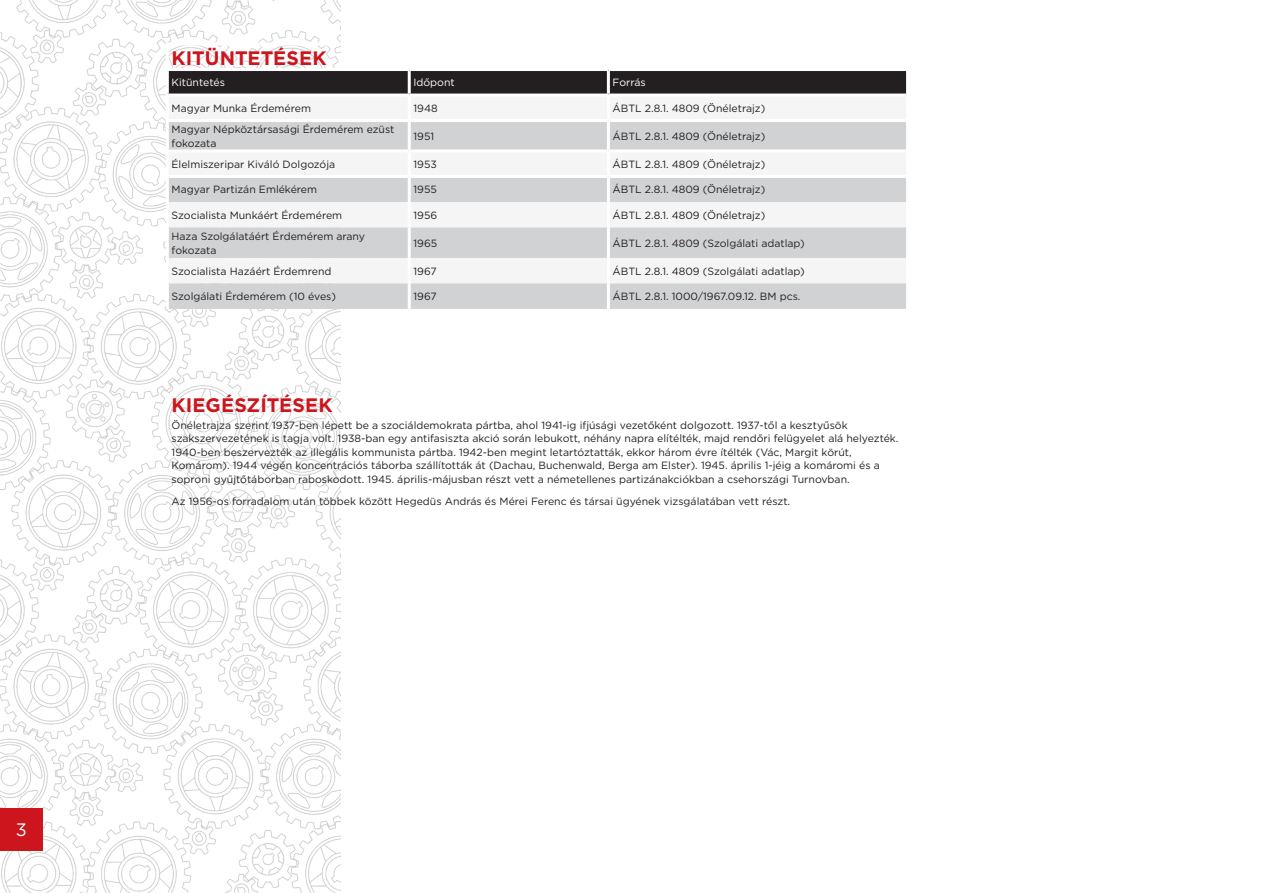
<style>
.page{position:relative;width:1263px;height:893px;background:#fff}
.page>*{position:absolute;margin:0;border:0;box-sizing:border-box;transform-origin:0 0}
.t1{font:700 19.5px "Gotham";letter-spacing:.005em;color:#cd151d}
.t2{font:18px "Gotham";color:#fff}
.t3{font:10.5px/13.5px "Gotham";color:#231f20}
.t4{font:10.5px "Gotham";color:#fff}
</style>
<div class="page">
<img style="left:0;top:0;width:340px;height:893px">
<div style="left:0;top:808px;width:43px;height:42px;background:#cd151d"></div>
<div style="left:169px;top:71px;width:737px;height:23px;background:#231f20"></div>
<div style="left:169px;top:97px;width:171px;height:22px;background:#f5f5f6"></div>
<svg style="left:169px;top:122px;width:737px;height:187px;fill:#d1d2d4"></svg>
<hr style="left:166px;top:43px;width:243px;height:3px;background:#fff">
<hr style="left:166px;top:46px;width:3px;height:22px;background:#fff">
<hr style="left:166px;top:97px;width:3px;height:22px;background:#fff">
<hr style="left:166px;top:119px;width:243px;height:3px;background:#fff">
<hr style="left:166px;top:122px;width:3px;height:27px;background:#fff">
<hr style="left:408px;top:122px;width:3px;height:27px;background:#fff">
<hr style="left:607px;top:122px;width:3px;height:27px;background:#fff">
<hr style="left:166px;top:149px;width:243px;height:3px;background:#fff">
<hr style="left:166px;top:152px;width:3px;height:23px;background:#fff">
<hr style="left:409px;top:149px;width:199px;height:3px;background:#fff">
<hr style="left:408px;top:152px;width:3px;height:23px;background:#fff">
<hr style="left:608px;top:149px;width:298px;height:3px;background:#fff">
<hr style="left:607px;top:152px;width:3px;height:23px;background:#fff">
<hr style="left:166px;top:175px;width:243px;height:3px;background:#fff">
<hr style="left:166px;top:178px;width:3px;height:24px;background:#fff">
<hr style="left:409px;top:175px;width:199px;height:3px;background:#fff">
<hr style="left:408px;top:178px;width:3px;height:24px;background:#fff">
<hr style="left:608px;top:175px;width:298px;height:3px;background:#fff">
<hr style="left:607px;top:178px;width:3px;height:24px;background:#fff">
<hr style="left:166px;top:202px;width:3px;height:25px;background:#fff">
<hr style="left:408px;top:202px;width:3px;height:25px;background:#fff">
<hr style="left:607px;top:202px;width:3px;height:25px;background:#fff">
<hr style="left:166px;top:227px;width:3px;height:31px;background:#fff">
<hr style="left:408px;top:227px;width:3px;height:31px;background:#fff">
<hr style="left:607px;top:227px;width:3px;height:31px;background:#fff">
<hr style="left:166px;top:258px;width:3px;height:25px;background:#fff">
<hr style="left:408px;top:258px;width:3px;height:25px;background:#fff">
<hr style="left:607px;top:258px;width:3px;height:25px;background:#fff">
<hr style="left:166px;top:283px;width:3px;height:26px;background:#fff">
<hr style="left:408px;top:283px;width:3px;height:26px;background:#fff">
<hr style="left:607px;top:283px;width:3px;height:26px;background:#fff">
<hr style="left:166px;top:68px;width:243px;height:3px;background:#fff">
<hr style="left:166px;top:71px;width:3px;height:23px;background:#fff">
<hr style="left:166px;top:94px;width:243px;height:3px;background:#fff">
<hr style="left:408px;top:71px;width:3px;height:23px;background:#fff">
<hr style="left:607px;top:71px;width:3px;height:23px;background:#fff">
<h2 class="t2" style="left:16px;top:818px;width:13px">3</h2>
<h1 class="t1" style="left:172px;top:45px;width:157px">KITÜNTETÉSEK</h1>
<p class="t4" style="left:172px;top:76px;width:55px">Kitüntetés</p>
<p class="t4" style="left:413px;top:76px;width:43px">Időpont</p>
<p class="t4" style="left:613px;top:76px;width:35px">Forrás</p>
<p class="t3" style="left:172px;top:101px;width:141px">Magyar Munka Érdemérem</p>
<p class="t3" style="left:413px;top:101px;width:26px">1948</p>
<p class="t3" style="left:613px;top:101px;width:154px">ÁBTL 2.8.1. 4809 (Önéletrajz)</p>
<p class="t3" style="left:172px;top:123px;width:224px">Magyar Népköztársasági Érdemérem ezüst fokozata</p>
<p class="t3" style="left:413px;top:129px;width:22px">1951</p>
<p class="t3" style="left:613px;top:129px;width:154px">ÁBTL 2.8.1. 4809 (Önéletrajz)</p>
<p class="t3" style="left:172px;top:157px;width:165px">Élelmiszeripar Kiváló Dolgozója</p>
<p class="t3" style="left:413px;top:157px;width:25px">1953</p>
<p class="t3" style="left:613px;top:157px;width:154px">ÁBTL 2.8.1. 4809 (Önéletrajz)</p>
<p class="t3" style="left:172px;top:183px;width:147px">Magyar Partizán Emlékérem</p>
<p class="t3" style="left:413px;top:183px;width:25px">1955</p>
<p class="t3" style="left:613px;top:183px;width:154px">ÁBTL 2.8.1. 4809 (Önéletrajz)</p>
<p class="t3" style="left:172px;top:208px;width:172px">Szocialista Munkáért Érdemérem</p>
<p class="t3" style="left:413px;top:208px;width:25px">1956</p>
<p class="t3" style="left:613px;top:208px;width:154px">ÁBTL 2.8.1. 4809 (Önéletrajz)</p>
<p class="t3" style="left:172px;top:229px;width:195px">Haza Szolgálatáért Érdemérem arany fokozata</p>
<p class="t3" style="left:413px;top:236px;width:25px">1965</p>
<p class="t3" style="left:613px;top:236px;width:194px">ÁBTL 2.8.1. 4809 (Szolgálati adatlap)</p>
<p class="t3" style="left:172px;top:264px;width:161px">Szocialista Hazáért Érdemrend</p>
<p class="t3" style="left:413px;top:264px;width:25px">1967</p>
<p class="t3" style="left:613px;top:264px;width:194px">ÁBTL 2.8.1. 4809 (Szolgálati adatlap)</p>
<p class="t3" style="left:172px;top:290px;width:166px">Szolgálati Érdemérem (10 éves)</p>
<p class="t3" style="left:413px;top:290px;width:25px">1967</p>
<p class="t3" style="left:613px;top:290px;width:189px">ÁBTL 2.8.1. 1000/1967.09.12. BM pcs.</p>
<h1 class="t1" style="left:172px;top:392px;width:163px">KIEGÉSZÍTÉSEK</h1>
<p class="t3" style="left:172px;top:418px;width:728px">Önéletrajza szerint 1937-ben lépett be a szociáldemokrata pártba, ahol 1941-ig ifjúsági vezetőként dolgozott. 1937-től a kesztyűsök szakszervezetének is tagja volt. 1938-ban egy antifasiszta akció során lebukott, néhány napra elítélték, majd rendőri felügyelet alá helyezték.<br>1940-ben beszervezték az illegális kommunista pártba. 1942-ben megint letartóztatták, ekkor három évre ítélték (Vác, Margit körút, Komárom). 1944 végén koncentrációs táborba szállították át (Dachau, Buchenwald, Berga am Elster). 1945. április 1-jéig a komáromi és a soproni gyűjtőtáborban raboskodott. 1945. április-májusban részt vett a németellenes partizánakciókban a csehországi Turnovban.</p>
<p class="t3" style="left:172px;top:494px;width:620px">Az 1956-os forradalom után többek között Hegedüs András és Mérei Ferenc és társai ügyének vizsgálatában vett részt.</p>
</div>
